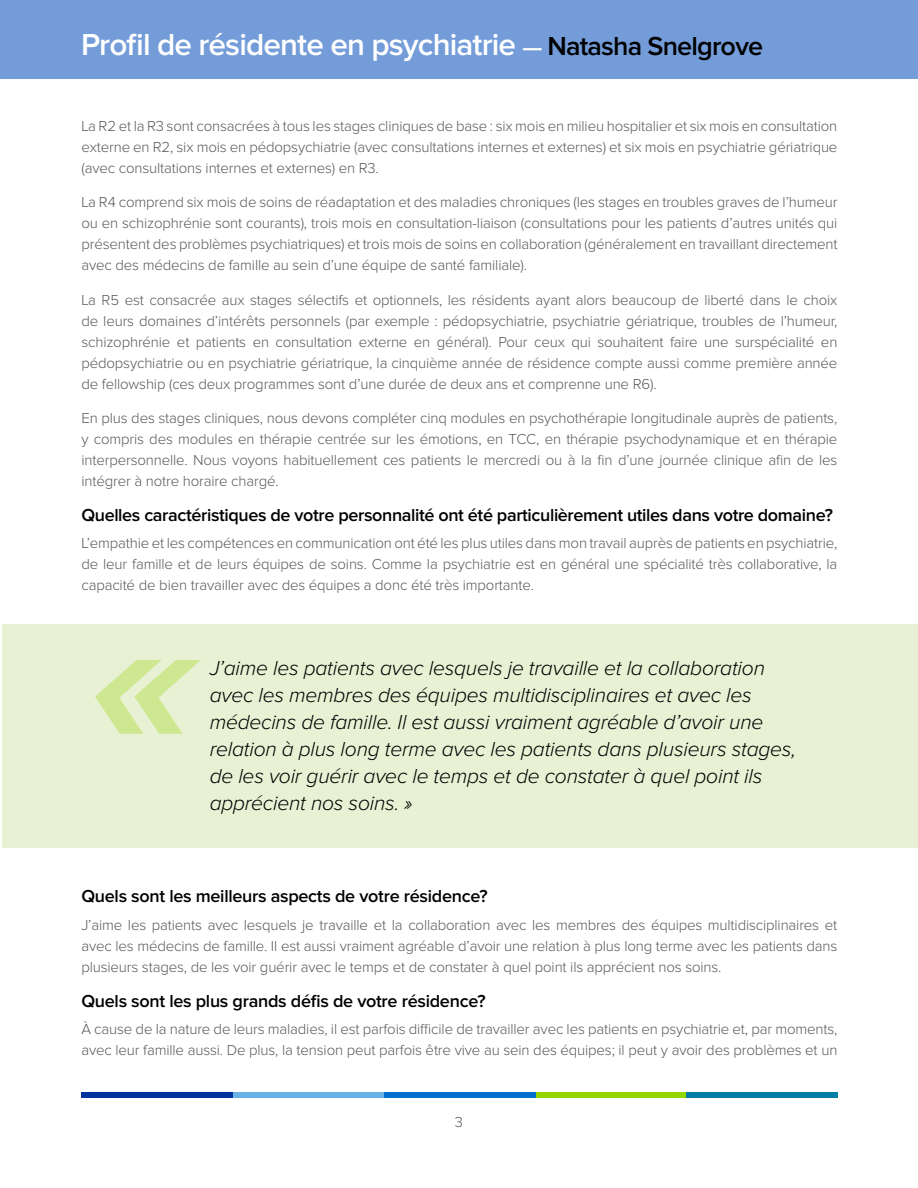
<style>
.page{position:relative;width:918px;height:1188px;background:#fff}
.page>*{position:absolute;margin:0;border:0;box-sizing:border-box;transform-origin:0 0}
.t1{font:600 31.5px "Proxima Nova";letter-spacing:-.025em;color:#fff}
.t2{font:italic 300 21px/27px "Proxima Nova";letter-spacing:-.01em;color:#000}
.t3{font:600 18px "Proxima Nova";letter-spacing:-.02em;color:#000}
.t4{font:300 15px/21px "Proxima Nova";letter-spacing:-.01em;color:#58595b;text-align:justify}
.s1{font-size:24px}
.s2{font-size:27px;color:#000}
</style>
<div class="page">
<div style="left:0;top:0;width:918px;height:78px;background:#739cd9"></div>
<div style="left:82px;top:1092px;width:151px;height:5px;background:#0032a0"></div>
<div style="left:233px;top:1092px;width:151px;height:5px;background:#68b2e8"></div>
<div style="left:384px;top:1092px;width:152px;height:5px;background:#0071ce"></div>
<div style="left:536px;top:1092px;width:151px;height:5px;background:#95d500"></div>
<div style="left:686px;top:1092px;width:152px;height:5px;background:#007da4"></div>
<div style="left:2px;top:625px;width:916px;height:223px;background:#e8f1d4"></div>
<svg style="left:95px;top:660px;width:106px;height:74px"></svg>
<h1 class="t1" style="left:81px;top:27px;width:684px">Profil de résidente en psychiatrie <span class="s1">—</span> <span class="s2">Natasha Snelgrove</span></h1>
<p class="t4" style="left:81px;top:115px;width:758px">La R2 et la R3 sont consacrées à tous les stages cliniques de base : six mois en milieu hospitalier et six mois en consultation externe en R2, six mois en pédopsychiatrie (avec consultations internes et externes) et six mois en psychiatrie gériatrique (avec consultations internes et externes) en R3.</p>
<p class="t4" style="left:81px;top:192px;width:758px">La R4 comprend six mois de soins de réadaptation et des maladies chroniques (les stages en troubles graves de l’humeur ou en schizophrénie sont courants), trois mois en consultation-liaison (consultations pour les patients d’autres unités qui présentent des problèmes psychiatriques) et trois mois de soins en collaboration (généralement en travaillant directement avec des médecins de famille au sein d’une équipe de santé familiale).</p>
<p class="t4" style="left:81px;top:289px;width:758px">La R5 est consacrée aux stages sélectifs et optionnels, les résidents ayant alors beaucoup de liberté dans le choix de leurs domaines d’intérêts personnels (par exemple : pédopsychiatrie, psychiatrie gériatrique, troubles de l’humeur, schizophrénie et patients en consultation externe en général). Pour ceux qui souhaitent faire une surspécialité en pédopsychiatrie ou en psychiatrie gériatrique, la cinquième année de résidence compte aussi comme première année de fellowship (ces deux programmes sont d’une durée de deux ans et comprenne une R6).</p>
<p class="t4" style="left:81px;top:408px;width:758px">En plus des stages cliniques, nous devons compléter cinq modules en psychothérapie longitudinale auprès de patients, y compris des modules en thérapie centrée sur les émotions, en TCC, en thérapie psychodynamique et en thérapie interpersonnelle. Nous voyons habituellement ces patients le mercredi ou à la fin d’une journée clinique afin de les intégrer à notre horaire chargé.</p>
<p class="t3" style="left:81px;top:504px;width:753px">Quelles caractéristiques de votre personnalité ont été particulièrement utiles dans votre domaine?</p>
<p class="t4" style="left:81px;top:533px;width:758px">L’empathie et les compétences en communication ont été les plus utiles dans mon travail auprès de patients en psychiatrie, de leur famille et de leurs équipes de soins. Comme la psychiatrie est en général une spécialité très collaborative, la capacité de bien travailler avec des équipes a donc été très importante.</p>
<p class="t2" style="left:210px;top:655px;width:588px">J’aime les patients avec lesquels je travaille et la collaboration avec les membres des équipes multidisciplinaires et avec les médecins de famille. Il est aussi vraiment agréable d’avoir une relation à plus long terme avec les patients dans plusieurs stages, de les voir guérir avec le temps et de constater à quel point ils apprécient nos soins. »</p>
<p class="t3" style="left:81px;top:886px;width:408px">Quels sont les meilleurs aspects de votre résidence?</p>
<p class="t4" style="left:81px;top:915px;width:758px">J’aime les patients avec lesquels je travaille et la collaboration avec les membres des équipes multidisciplinaires et avec les médecins de famille. Il est aussi vraiment agréable d’avoir une relation à plus long terme avec les patients dans plusieurs stages, de les voir guérir avec le temps et de constater à quel point ils apprécient nos soins.</p>
<p class="t3" style="left:81px;top:990px;width:406px">Quels sont les plus grands défis de votre résidence?</p>
<p class="t4" style="left:81px;top:1019px;width:758px">À cause de la nature de leurs maladies, il est parfois difficile de travailler avec les patients en psychiatrie et, par moments, avec leur famille aussi. De plus, la tension peut parfois être vive au sein des équipes; il peut y avoir des problèmes et un</p>
<p class="t4" style="left:455px;top:1112px;width:10px">3</p>
</div>
